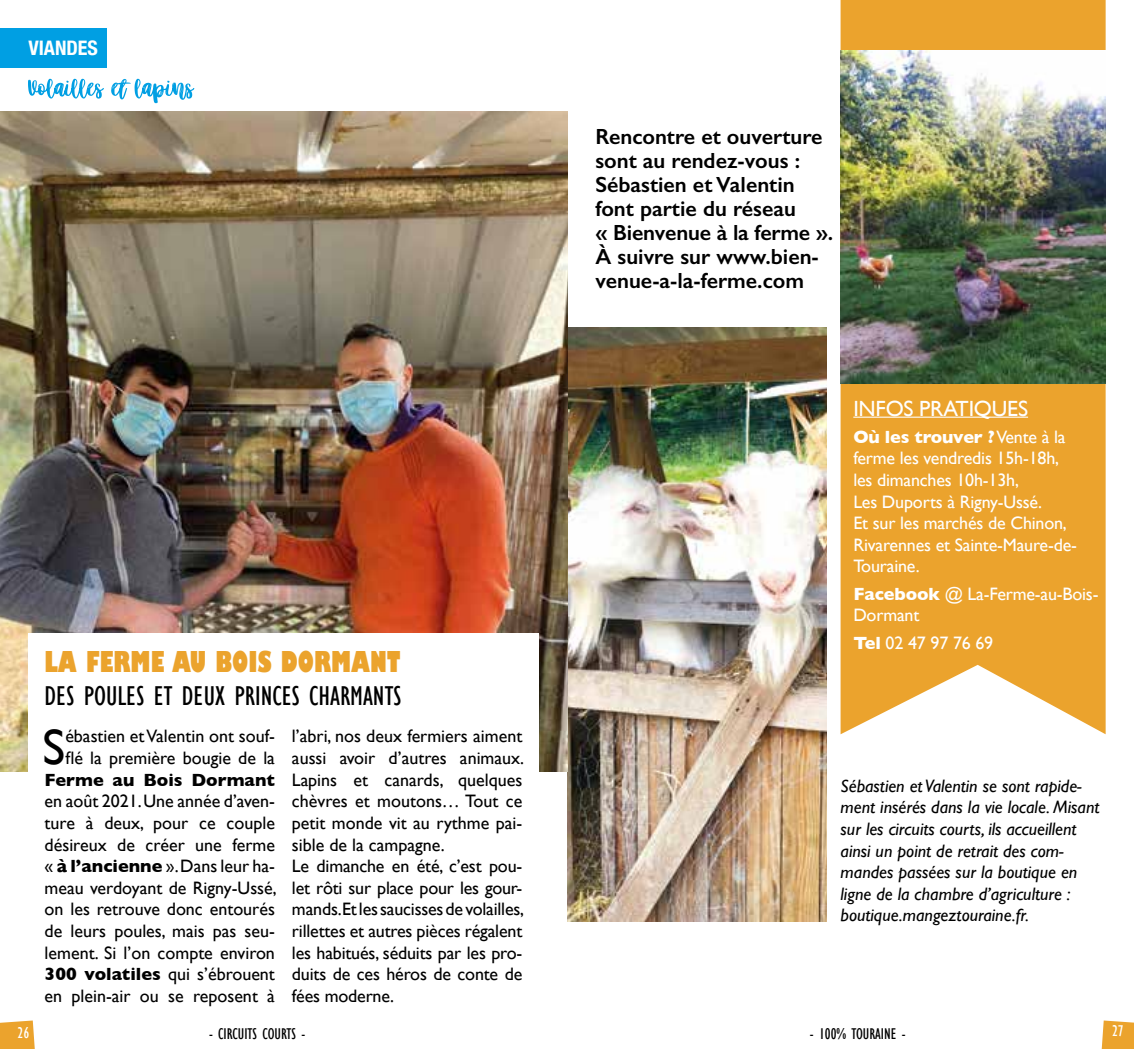
<style>
.page{position:relative;width:1134px;height:1049px;background:#fff}
.page>*{position:absolute;margin:0;border:0;box-sizing:border-box;transform-origin:0 0}
.t1{font:49.6px "Gill Sans";color:#000}
.t2{font:condensed 28px "Gill Sans";color:#000}
.t3{font:800 condensed 28px "Gill Sans";color:#eba32d}
.t4{font:600 22px/24px "Gill Sans";color:#000}
.t5{font:22px "Gill Sans";letter-spacing:-.01em;color:#fff}
.t6{font:700 condensed 20px "Helvetica Neue";color:#fff}
.t7{font:18px/21.6px "Gill Sans";color:#000}
.t8{font:italic 18px/21.6px "Gill Sans";color:#000}
.t9{font:18px/21.6px "Gill Sans";letter-spacing:-.01em;color:#fff}
.t10{font:700 18px "Gill Sans";color:#000}
.t11{font:condensed 16px "Gill Sans";color:#000}
.t12{font:condensed 16px "Gill Sans";color:#fff}
.s1{font-weight:700}
</style>
<div class="page">
<svg style="left:1101px;top:1020px;width:33px;height:29px"></svg>
<svg style="left:0;top:1020px;width:35px;height:29px"></svg>
<div style="left:0;top:28px;width:107px;height:40px;background:#009fe3"></div>
<img style="left:567px;top:327px;width:259px;height:594px">
<img style="left:0;top:111px;width:567px;height:661px">
<div style="left:28px;top:633px;width:511px;height:342px;background:#fff"></div>
<svg style="left:840px;top:0;width:266px;height:734px;fill:#eba32d"></svg>
<hr style="left:853px;top:417px;width:175px;height:1px;background:#fff">
<img style="left:840px;top:50px;width:266px;height:334px">
<svg style="left:28px;top:79px;width:166px;height:24px"></svg>
<p class="t6" style="left:28px;top:31px;width:71px">VIANDES</p>
<h2 class="t3" style="left:45px;top:644px;width:357px">LA FERME AU BOIS DORMANT</h2>
<h2 class="t2" style="left:45px;top:680px;width:358px">DES POULES ET DEUX PRINCES CHARMANTS</h2>
<h1 class="t1" style="left:43px;top:718px;width:24px">S</h1>
<p class="t7" style="left:65px;top:725px;width:211px">ébastien et Valentin ont souf&shy;flé la première bougie de la</p>
<p class="t10" style="left:45px;top:765px;width:232px">Ferme au Bois Dormant</p>
<p class="t7" style="left:45px;top:790px;width:234px;text-align:justify">en août 2021. Une année d’aven&shy;ture à deux, pour ce couple désireux de créer une ferme « <span class="s1">à l’ancienne</span> ». Dans leur ha&shy;meau verdoyant de Rigny-Ussé, on les retrouve donc entourés de leurs poules, mais pas seu&shy;lement. Si l’on compte environ <span class="s1">300 volatiles</span> qui s’ébrouent en plein-air ou se reposent à</p>
<p class="t7" style="left:292px;top:725px;width:234px">l’abri, nos deux fermiers aiment aussi avoir d’autres animaux.<br>Lapins et canards, quelques chèvres et moutons… Tout ce petit monde vit au rythme pai&shy;sible de la campagne.<br>Le dimanche en été, c’est pou&shy;let rôti sur place pour les gour&shy;mands.Et les saucisses de volailles, rillettes et autres pièces régalent les habitués, séduits par les pro&shy;duits de ces héros de conte de fées moderne.</p>
<p class="t4" style="left:595px;top:124px;width:239px">Rencontre et ouverture sont au rendez-vous :<br>Sébastien et Valentin font partie du réseau<br>« Bienvenue à la ferme ».<br>À suivre sur www.bien&shy;venue-a-la-ferme.com</p>
<p class="t5" style="left:853px;top:395px;width:176px">INFOS PRATIQUES</p>
<p class="t9" style="left:853px;top:426px;width:225px"><span class="s1">Où les trouver ?</span> Vente à la ferme les vendredis 15h-18h, les dimanches 10h-13h,<br>Les Duports à Rigny-Ussé.<br>Et sur les marchés de Chinon,<br>Rivarennes et Sainte-Maure-de-<br>Touraine.</p>
<p class="t9" style="left:853px;top:583px;width:247px"><span class="s1">Facebook</span> @ La-Ferme-au-Bois-<br>Dormant</p>
<p class="t9" style="left:853px;top:631px;width:141px"><span class="s1">Tel</span> 02 47 97 76 69</p>
<p class="t8" style="left:840px;top:775px;width:260px">Sébastien et Valentin se sont rapide&shy;ment insérés dans la vie locale. Misant sur les circuits courts, ils accueillent ainsi un point de retrait des com&shy;mandes passées sur la boutique en ligne de la chambre d’agriculture : boutique.mangeztouraine.fr.</p>
<p class="t12" style="left:18px;top:1023px;width:13px">26</p>
<p class="t11" style="left:209px;top:1024px;width:98px">- CIRCUITS COURTS -</p>
<p class="t11" style="left:810px;top:1024px;width:97px">- 100% TOURAINE -</p>
<p class="t12" style="left:1112px;top:1021px;width:13px">27</p>
</div>
